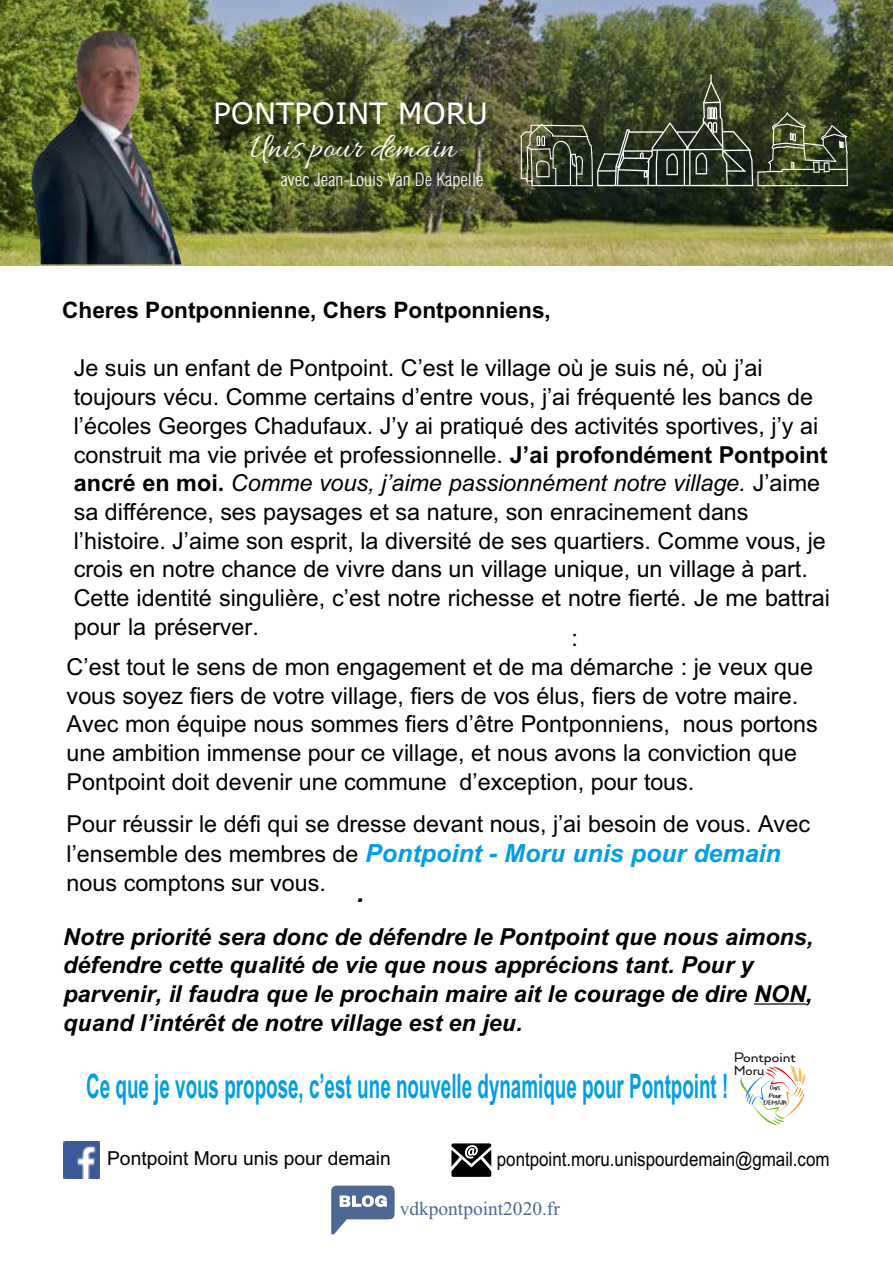
<style>
.page{position:relative;width:893px;height:1263px;background:#fff}
.page>*{position:absolute;margin:0;border:0;box-sizing:border-box;transform-origin:0 0}
.t1{font:36px "Allura";color:#fff}
.t2{font:700 33.75px "Arial";color:#009fe3;scale:.56 1}
.t3{font:29.55px "Verdana";color:#fff}
.t4{font:italic 700 26.7px "Arial";color:#000}
.t5{font:italic 700 25.05px "Arial";color:#009fe3}
.t6{font:23.4px/28.7px "Arial";color:#000}
.t7{font:italic 700 23.4px/28.7px "Arial";color:#000}
.t8{font:700 22.65px "Arial";color:#000}
.t9{font:19.8px "Arial";color:#000;scale:.86 1}
.t10{font:19.35px "Times New Roman";color:#4d6893}
.t11{font:19.2px "Arial";color:#000}
.t12{font:300 condensed 18px "Swiss 721 BT";color:#fff}
.t13{font:15.9px/12.6px "Arquitecta";color:#000;scale:1.07 1}
.t14{font:7.5px/7.6px "Ballystic";color:#000;text-align:center;scale:1.3 1}
.s1{font-weight:700}
.s2{font-style:italic}
.s3{font-weight:400;font-style:normal;font-size:23.4px;color:#000}
</style>
<div class="page">
<hr style="left:754px;top:1003px;width:52px;height:1px;background:#000">
<img style="left:0;top:0;width:893px;height:266px">
<img style="left:27px;top:30px;width:154px;height:234px">
<svg style="left:520px;top:74px;width:328px;height:112px;background:#454f34"></svg>
<img style="left:63px;top:1142px;width:37px;height:36px">
<svg style="left:331px;top:1185px;width:64px;height:50px"></svg>
<svg style="left:451px;top:1143px;width:40px;height:34px"></svg>
<svg style="left:740px;top:1065px;width:65px;height:61px"></svg>
<p class="t3" style="left:213px;top:93px;width:276px">PONTPOINT MORU</p>
<p class="t1" style="left:250px;top:127px;width:207px">Unis pour demain</p>
<p class="t12" style="left:281px;top:169px;width:204px">avec Jean-Louis Van De Kapelle</p>
<p class="t8" style="left:62px;top:294px;width:490px">Cheres Pontponnienne, Chers Pontponniens,</p>
<p class="t6" style="left:74px;top:354px;width:758px">Je suis un enfant de Pontpoint. C’est le village où je suis né, où j’ai toujours vécu. Comme certains d’entre vous, j’ai fréquenté les bancs de l’écoles Georges Chadufaux. J’y ai pratiqué des activités sportives, j’y ai construit ma vie privée et professionnelle. <span class="s1">J’ai profondément Pontpoint ancré en moi.</span> <span class="s2">Comme vous, j’aime passionnément notre village.</span> J’aime sa différence, ses paysages et sa nature, son enracinement dans l’histoire. J’aime son esprit, la diversité de ses quartiers. Comme vous, je crois en notre chance de vivre dans un village unique, un village à part.<br>Cette identité singulière, c’est notre richesse et notre fierté. Je me battrai pour la préserver.</p>
<p class="t6" style="left:571px;top:623px;width:8px">:</p>
<p class="t6" style="left:67px;top:652px;width:753px">C’est tout le sens de mon engagement et de ma démarche : je veux que vous soyez fiers de votre village, fiers de vos élus, fiers de votre maire.<br>Avec mon équipe nous sommes fiers d’être Pontponniens, nous portons une ambition immense pour ce village, et nous avons la conviction que Pontpoint doit devenir une commune d’exception, pour tous.</p>
<p class="t6" style="left:67px;top:809px;width:745px">Pour réussir le défi qui se dresse devant nous, j’ai besoin de vous. Avec</p>
<p class="t5" style="left:67px;top:837px;width:716px"><span class="s3">l’ensemble des membres de</span> Pontpoint - Moru unis pour demain</p>
<p class="t6" style="left:67px;top:869px;width:261px">nous comptons sur vous.</p>
<p class="t4" style="left:357px;top:874px;width:9px">.</p>
<p class="t7" style="left:63px;top:923px;width:751px">Notre priorité sera donc de défendre le Pontpoint que nous aimons, défendre cette qualité de vie que nous apprécions tant. Pour y parvenir, il faudra que le prochain maire ait le courage de dire NON, quand l’intérêt de notre village est en jeu.</p>
<p class="t2" style="left:86px;top:1062px;width:1148px">Ce que je vous propose, c’est une nouvelle dynamique pour Pontpoint !</p>
<p class="t13" style="left:734px;top:1050px;width:60px">Pontpoint<br>Moru</p>
<p class="t14" style="left:764px;top:1084px;width:19px">Unis<br>Pour<br>DEMAIN</p>
<p class="t11" style="left:107px;top:1145px;width:285px">Pontpoint Moru unis pour demain</p>
<p class="t9" style="left:497px;top:1145px;width:388px">pontpoint.moru.unispourdemain@gmail.com</p>
<p class="t10" style="left:400px;top:1194px;width:162px">vdkpontpoint2020.fr</p>
</div>
